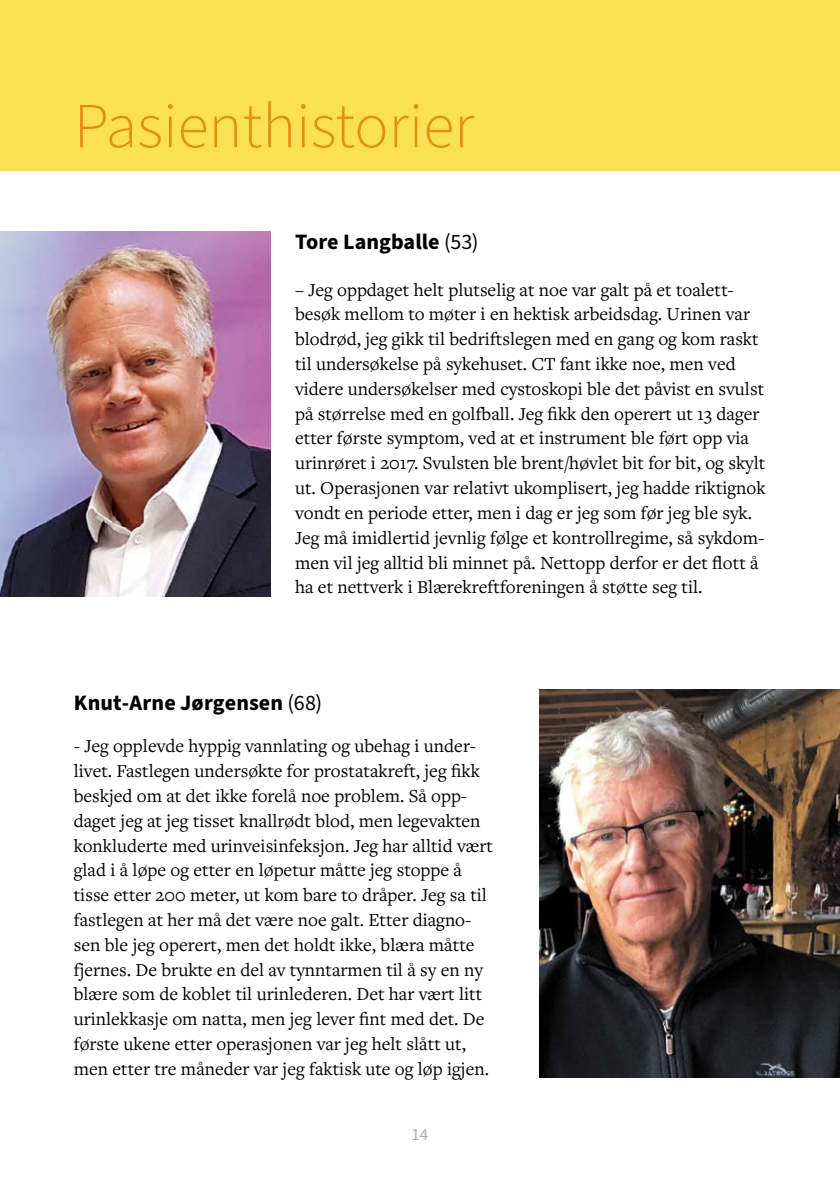
<style>
.page{position:relative;width:840px;height:1191px;background:#fff}
.page>*{position:absolute;margin:0;border:0;box-sizing:border-box;transform-origin:0 0}
.t1{font:300 64px "Source Sans Pro";color:#e48f0f}
.t2{font:700 22px "Source Sans Pro";letter-spacing:.005em;color:#000}
.t3{font:19px/24.8px "Freight Text Pro";color:#000}
.t4{font:17px "Source Sans Pro";color:#acacac}
.s1{font-weight:400}
</style>
<div class="page">
<div style="left:0;top:0;width:839px;height:170px;background:#fae054"></div>
<img style="left:0;top:231px;width:270px;height:366px">
<img style="left:539px;top:689px;width:300px;height:388px">
<h1 class="t1" style="left:74px;top:83px;width:402px">Pasienthistorier</h1>
<p class="t2" style="left:295px;top:227px;width:185px">Tore Langballe <span class="s1">(53)</span></p>
<p class="t3" style="left:295px;top:276px;width:472px">– Jeg oppdaget helt plutselig at noe var galt på et toalett&shy;besøk mellom to møter i en hektisk arbeidsdag. Urinen var blodrød, jeg gikk til bedriftslegen med en gang og kom raskt til undersøkelse på sykehuset. CT fant ikke noe, men ved videre undersøkelser med cystoskopi ble det påvist en svulst på størrelse med en golfball. Jeg fikk den operert ut 13 dager etter første symptom, ved at et instrument ble ført opp via urinrøret i 2017. Svulsten ble brent/høvlet bit for bit, og skylt ut. Operasjonen var relativt ukomplisert, jeg hadde riktignok vondt en periode etter, men i dag er jeg som før jeg ble syk.<br>Jeg må imidlertid jevnlig følge et kontrollregime, så sykdom&shy;men vil jeg alltid bli minnet på. Nettopp derfor er det flott å ha et nettverk i Blærekreftforeningen å støtte seg til.</p>
<p class="t2" style="left:74px;top:687px;width:250px">Knut-Arne Jørgensen <span class="s1">(68)</span></p>
<p class="t3" style="left:74px;top:733px;width:420px">- Jeg opplevde hyppig vannlating og ubehag i under&shy;livet. Fastlegen undersøkte for prostatakreft, jeg fikk beskjed om at det ikke forelå noe problem. Så opp&shy;daget jeg at jeg tisset knallrødt blod, men legevakten konkluderte med urinveisinfeksjon. Jeg har alltid vært glad i å løpe og etter en løpetur måtte jeg stoppe å tisse etter 200 meter, ut kom bare to dråper. Jeg sa til fastlegen at her må det være noe galt. Etter diagno&shy;sen ble jeg operert, men det holdt ikke, blæra måtte fjernes. De brukte en del av tynntarmen til å sy en ny blære som de koblet til urinlederen. Det har vært litt urinlekkasje om natta, men jeg lever fint med det. De første ukene etter operasjonen var jeg helt slått ut, men etter tre måneder var jeg faktisk ute og løp igjen.</p>
<p class="t4" style="left:411px;top:1123px;width:18px">14</p>
</div>
